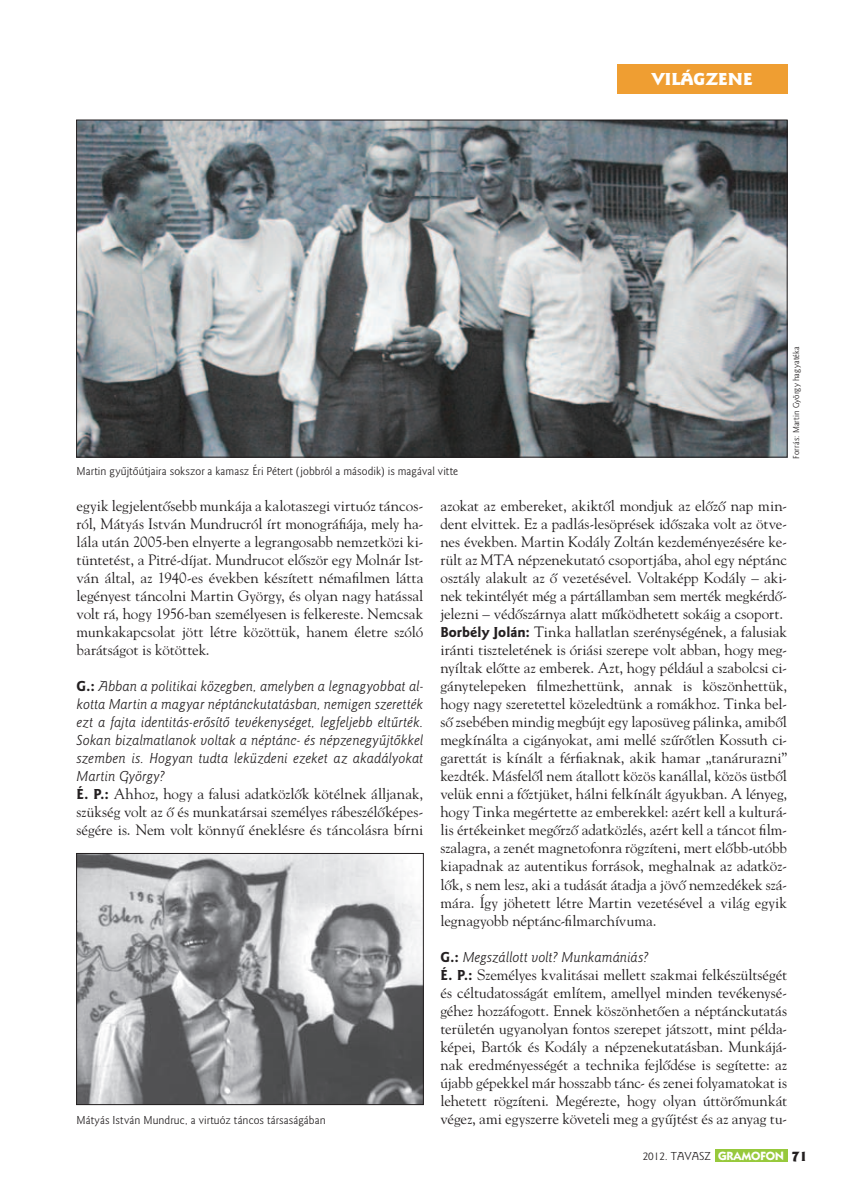
<style>
.page{position:relative;width:851px;height:1200px;background:#fff}
.page>*{position:absolute;margin:0;border:0;box-sizing:border-box;transform-origin:0 0}
.t1{font:18px "Goudy Sans Black H";color:#fff}
.t2{font:15px/18px "Goudy H";color:#231f20;text-align:justify}
.t3{font:15px/18px "Goudy Sans Book Italic H";color:#231f20;text-align:justify}
.t4{font:12px "Goudy Sans Book H";color:#231f20}
.t5{font:9px "Goudy Sans Book H";letter-spacing:.015em;color:#231f20}
.s1{font-family:"Goudy Sans Bold H"}
.s2{font-family:"Itc Kabel Bold H";color:#fff}
.s3{font-family:"Goudy Sans Black H";font-size:15px}
</style>
<div class="page">
<div style="left:617px;top:64px;width:170px;height:30px;background:#ef9e32"></div>
<div style="left:714px;top:1148px;width:73px;height:13px;background:#97c93c"></div>
<img style="left:78px;top:122px;width:707px;height:333px">
<img style="left:78px;top:855px;width:343px;height:247px">
<div style="left:76px;top:853px;width:347px;height:251px;border:1px solid #231f20"></div>
<p class="t4" style="left:77px;top:464px;width:383px">Martin gyûjtôútjaira sokszor a kamasz Éri Pétert (jobbról a második) is magával vitte</p>
<p class="t1" style="left:651px;top:69px;width:103px">VILÁGZENE</p>
<p class="t5" style="left:791px;top:458px;width:114px;rotate:-90deg">Forrás: Martin György hagyatéka</p>
<p class="t2" style="left:77px;top:496px;width:348px">egyik legjelentôsebb munkája a kalotaszegi virtuóz táncos&shy;ról, Mátyás István Mundrucról írt monográfiája, mely ha&shy;lála után 2005-ben elnyerte a legrangosabb nemzetközi ki&shy;tüntetést, a Pitré-díjat. Mundrucot elôször egy Molnár Ist&shy;ván által, az 1940-es években készített némafilmen látta legényest táncolni Martin György, és olyan nagy hatással volt rá, hogy 1956-ban személyesen is felkereste. Nemcsak munkakapcsolat jött létre közöttük, hanem életre szóló barátságot is kötöttek.</p>
<p class="t3" style="left:77px;top:677px;width:348px"><span class="s1">G.:</span> Abban a politikai közegben, amelyben a legnagyobbat al&shy;kotta Martin a magyar néptánckutatásban, nemigen szerették ezt a fajta identitás-erôsítô tevékenységet, legfeljebb eltûrték.<br>Sokan bizalmatlanok voltak a néptánc- és népzenegyûjtôkkel szemben is. Hogyan tudta leküzdeni ezeket az akadályokat Martin György?</p>
<p class="t2" style="left:77px;top:784px;width:348px"><span class="s1">É. P.:</span> Ahhoz, hogy a falusi adatközlôk kötélnek álljanak, szükség volt az ô és munkatársai személyes rábeszélôképes&shy;ségére is. Nem volt könnyû éneklésre és táncolásra bírni</p>
<p class="t4" style="left:77px;top:1112px;width:250px">Mátyás István Mundruc, a virtuóz táncos társaságában</p>
<p class="t2" style="left:440px;top:496px;width:348px;text-align:left">azokat az embereket, akiktôl mondjuk az elôzô nap min&shy;dent elvittek. Ez a padlás-lesöprések idôszaka volt az ötve&shy;nes években. Martin Kodály Zoltán kezdeményezésére ke&shy;rült az MTA népzenekutató csoportjába, ahol egy néptánc osztály alakult az ô vezetésével. Voltaképp Kodály – aki&shy;nek tekintélyét még a pártállamban sem merték megkérdô&shy;jelezni – védôszárnya alatt mûködhetett sokáig a csoport.<br><span class="s1">Borbély Jolán:</span> Tinka hallatlan szerénységének, a falusiak iránti tiszteletének is óriási szerepe volt abban, hogy meg&shy;nyíltak elôtte az emberek. Azt, hogy például a szabolcsi ci&shy;gánytelepeken filmezhettünk, annak is köszönhettük, hogy nagy szeretettel közeledtünk a romákhoz. Tinka bel&shy;sô zsebében mindig megbújt egy laposüveg pálinka, amibôl megkínálta a cigányokat, ami mellé szûrôtlen Kossuth ci&shy;garettát is kínált a férfiaknak, akik hamar „tanárurazni” kezdték. Másfelôl nem átallott közös kanállal, közös üstbôl velük enni a fôztjüket, hálni felkínált ágyukban. A lényeg, hogy Tinka megértette az emberekkel: azért kell a kulturá&shy;lis értékeinket megôrzô adatközlés, azért kell a táncot film&shy;szalagra, a zenét magnetofonra rögzíteni, mert elôbb-utóbb kiapadnak az autentikus források, meghalnak az adatköz&shy;lôk, s nem lesz, aki a tudását átadja a jövô nemzedékek szá&shy;mára. Így jöhetett létre Martin vezetésével a világ egyik legnagyobb néptánc-filmarchívuma.</p>
<p class="t3" style="left:440px;top:947px;width:209px"><span class="s1">G.:</span> Megszállott volt? Munkamániás?</p>
<p class="t2" style="left:440px;top:964px;width:348px"><span class="s1">É. P.:</span> Személyes kvalitásai mellett szakmai felkészültségét és céltudatosságát említem, amellyel minden tevékenysé&shy;géhez hozzáfogott. Ennek köszönhetôen a néptánckutatás területén ugyanolyan fontos szerepet játszott, mint példa&shy;képei, Bartók és Kodály a népzenekutatásban. Munkájá&shy;nak eredményességét a technika fejlôdése is segítette: az újabb gépekkel már hosszabb tánc- és zenei folyamatokat is lehetett rögzíteni. Megérezte, hogy olyan úttörômunkát végez, ami egyszerre követeli meg a gyûjtést és az anyag tu-</p>
<p class="t4" style="left:642px;top:1148px;width:166px">2012. tavasz <span class="s2">GRAMOFON</span> <span class="s3">71</span></p>
</div>
